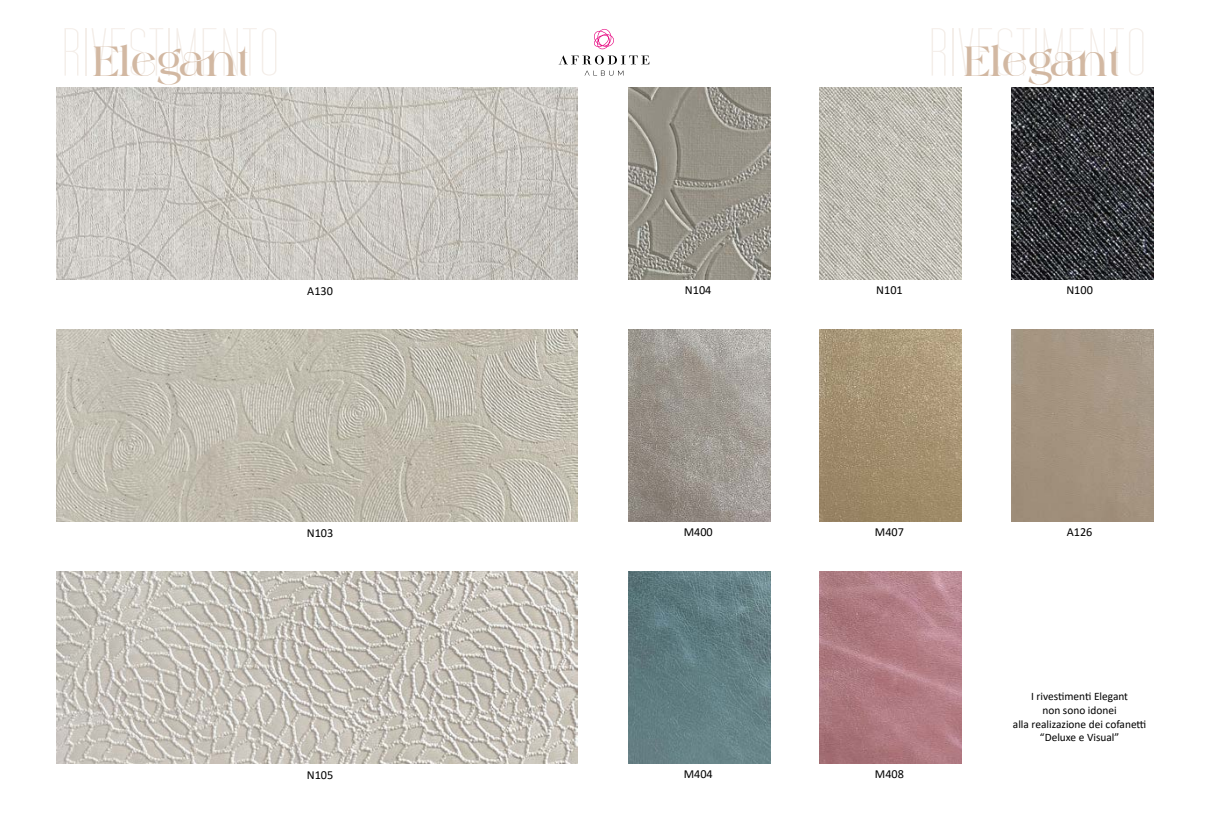
<style>
.page{position:relative;width:1208px;height:819px;background:#fff}
.page>*{position:absolute;margin:0;border:0;box-sizing:border-box;transform-origin:0 0}
.t1{font:68.77px "Tall Films Expanded";color:#d2b8a2}
.t2{font:34.91px "against";color:#d2b8a2}
.t3{font:12.25px "Calibri";color:#000}
.t4{font:11.38px/13.7px "Calibri";color:#000;text-align:center}
</style>
<div class="page">
<svg style="left:559px;top:55px;width:90px;height:9px"></svg>
<svg style="left:594px;top:29px;width:20px;height:20px"></svg>
<svg style="left:585px;top:71px;width:38px;height:5px"></svg>
<img style="left:629px;top:571px;width:142px;height:192px">
<img style="left:820px;top:571px;width:142px;height:192px">
<img style="left:820px;top:329px;width:142px;height:192px">
<img style="left:629px;top:329px;width:142px;height:192px">
<img style="left:1011px;top:87px;width:142px;height:192px">
<img style="left:820px;top:87px;width:142px;height:192px">
<img style="left:629px;top:87px;width:142px;height:192px">
<img style="left:57px;top:87px;width:521px;height:192px">
<img style="left:57px;top:329px;width:521px;height:192px">
<img style="left:57px;top:571px;width:521px;height:192px">
<h1 class="t1" style="left:61px;top:21px;width:220px">RIVESTIMENTO</h1>
<h2 class="t2" style="left:92px;top:37px;width:158px">Elegant</h2>
<p class="t3" style="left:307px;top:282px;width:27px">A130</p>
<p class="t3" style="left:307px;top:524px;width:28px">N103</p>
<p class="t3" style="left:307px;top:766px;width:28px">N105</p>
<h1 class="t1" style="left:928px;top:21px;width:220px">RIVESTIMENTO</h1>
<h2 class="t2" style="left:963px;top:37px;width:158px">Elegant</h2>
<p class="t3" style="left:685px;top:282px;width:28px">N104</p>
<p class="t3" style="left:876px;top:282px;width:28px">N101</p>
<p class="t3" style="left:1066px;top:282px;width:28px">N100</p>
<p class="t3" style="left:684px;top:523px;width:31px">M400</p>
<p class="t3" style="left:875px;top:523px;width:31px">M407</p>
<p class="t3" style="left:1067px;top:523px;width:27px">A126</p>
<p class="t3" style="left:684px;top:765px;width:31px">M404</p>
<p class="t3" style="left:875px;top:765px;width:31px">M408</p>
<p class="t4" style="left:1013px;top:689px;width:135px">I rivestimenti Elegant<br>non sono idonei<br>alla realizazione dei cofanetti “Deluxe e Visual”</p>
</div>
